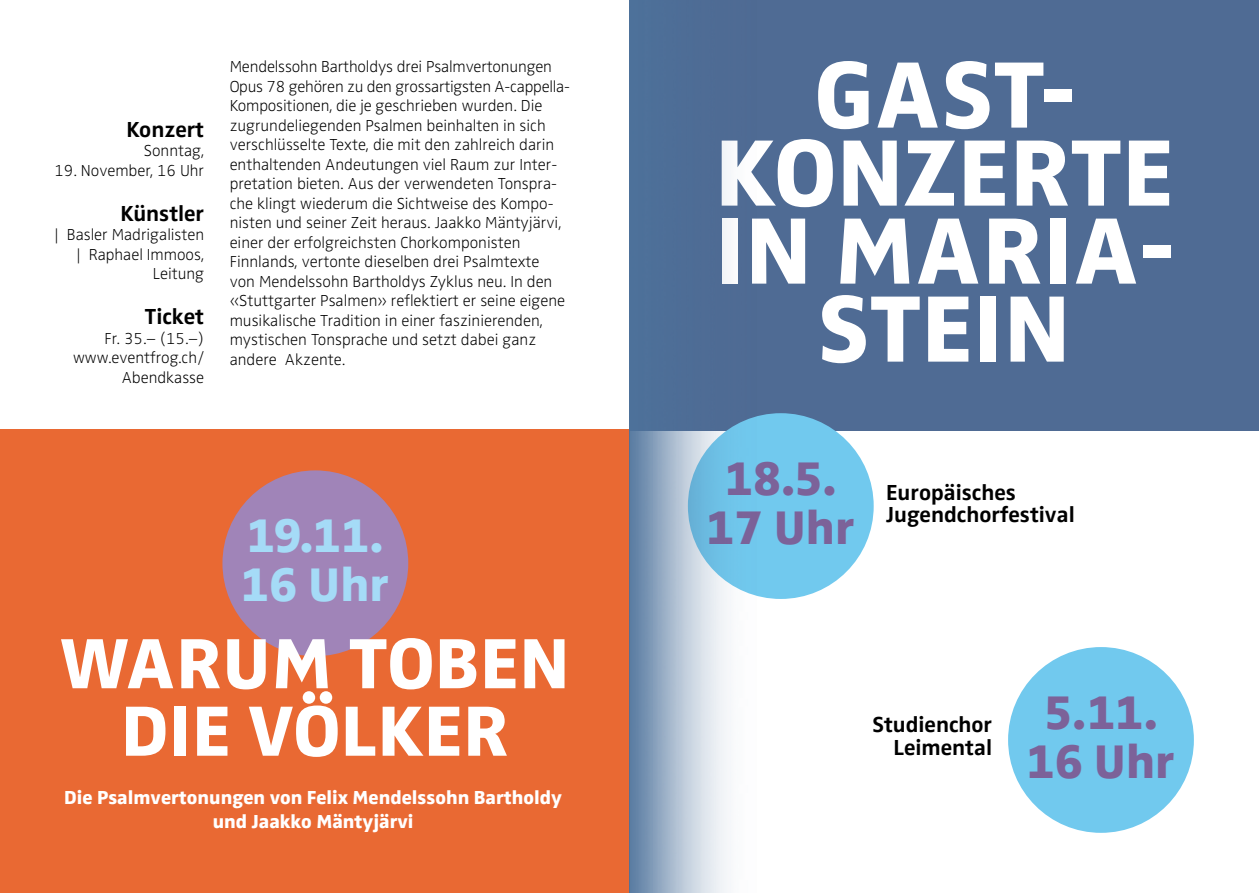
<style>
.page{position:relative;width:1259px;height:893px;background:#fff}
.page>*{position:absolute;margin:0;border:0;box-sizing:border-box;transform-origin:0 0}
.t1{font:800 97.5px/78px "Zwo Pro";letter-spacing:.01em;color:#fff;text-align:center}
.t2{font:800 73.5px/67.5px "Zwo Pro";letter-spacing:.01em;color:#fff;text-align:center}
.t3{font:800 48.75px/48.8px "Zwo Pro";color:#7c6299;text-align:center}
.t4{font:800 48.75px/48.8px "Zwo Pro";color:#a5dbf7}
.t5{font:700 22.5px/22.5px "Zwo Pro";color:#000;text-align:right}
.t6{font:800 19.5px/24px "Zwo Pro";color:#fff;text-align:center}
.t7{font:300 expanded 16.5px/19.5px "Zwo Pro";color:#000;text-align:right}
</style>
<div class="page">
<div style="left:0;top:429px;width:629px;height:464px;background:#e96933"></div>
<div style="left:222px;top:470px;width:186px;height:186px;background:#a084b8;border-radius:50%"></div>
<div style="left:629px;top:0;width:630px;height:430px;background:#4f6b94"></div>
<div style="left:688px;top:413px;width:185px;height:186px;background:#71c9ee;border-radius:50%"></div>
<div style="left:1008px;top:647px;width:186px;height:186px;background:#71c9ee;border-radius:50%"></div>
<img style="left:629px;top:414px;width:135px;height:479px">
<h3 class="t5" style="left:126px;top:116px;width:79px">Konzert</h3>
<p class="t7" style="left:144px;top:140px;width:62px">Sonntag,</p>
<p class="t7" style="left:54px;top:159px;width:151px">19. November, 16 Uhr</p>
<h3 class="t5" style="left:120px;top:200px;width:85px">Künstler</h3>
<p class="t7" style="left:54px;top:224px;width:151px">| Basler Madrigalisten | Raphael Immoos,<br>Leitung</p>
<h3 class="t5" style="left:145px;top:304px;width:61px">Ticket</h3>
<p class="t7" style="left:73px;top:327px;width:133px">Fr. 35.– (15.–) www.eventfrog.ch/<br>Abendkasse</p>
<p class="t7" style="left:230px;top:56px;width:342px;text-align:left">Mendelssohn Bartholdys drei Psalmvertonungen Opus 78 gehören zu den grossartigsten A-cappella-Kompositionen, die je geschrieben wurden. Die zugrundeliegenden Psalmen beinhalten in sich verschlüsselte Texte, die mit den zahlreich darin enthaltenden Andeutungen viel Raum zur Inter&shy;pretation bieten. Aus der verwendeten Tonspra&shy;che klingt wiederum die Sichtweise des Kompo&shy;nisten und seiner Zeit heraus. Jaakko Mä ntyjä rvi, einer der erfolgreichsten Chorkomponisten Finnlands, vertonte dieselben drei Psalmtexte<br>von Mendelssohn Bartholdys Zyklus neu. In den «Stuttgarter Psalmen» reflektiert er seine eigene musikalische Tradition in einer faszinierenden, mystischen Tonsprache und setzt dabei ganz andere Akzente.</p>
<h3 class="t4" style="left:241px;top:508px;width:149px">19.11.<br>16 Uhr</h3>
<h2 class="t2" style="left:60px;top:624px;width:511px">WARUM TOBEN<br>DIE VÖLKER</h2>
<p class="t6" style="left:64px;top:784px;width:499px">Die Psalmvertonungen von Felix Mendelssohn Bartholdy und Jaakko Mäntyjärvi</p>
<h1 class="t1" style="left:715px;top:49px;width:460px">GAST-<br>KONZERTE<br>IN MARIA-<br>STEIN</h1>
<h3 class="t3" style="left:706px;top:451px;width:149px">18.5.<br>17 Uhr</h3>
<h3 class="t5" style="left:886px;top:479px;width:190px;text-align:left">Europäisches<br>Jugendchorfestival</h3>
<h3 class="t5" style="left:872px;top:712px;width:121px">Studienchor<br>Leimental</h3>
<h3 class="t3" style="left:1026px;top:685px;width:149px">5.11.<br>16 Uhr</h3>
</div>
